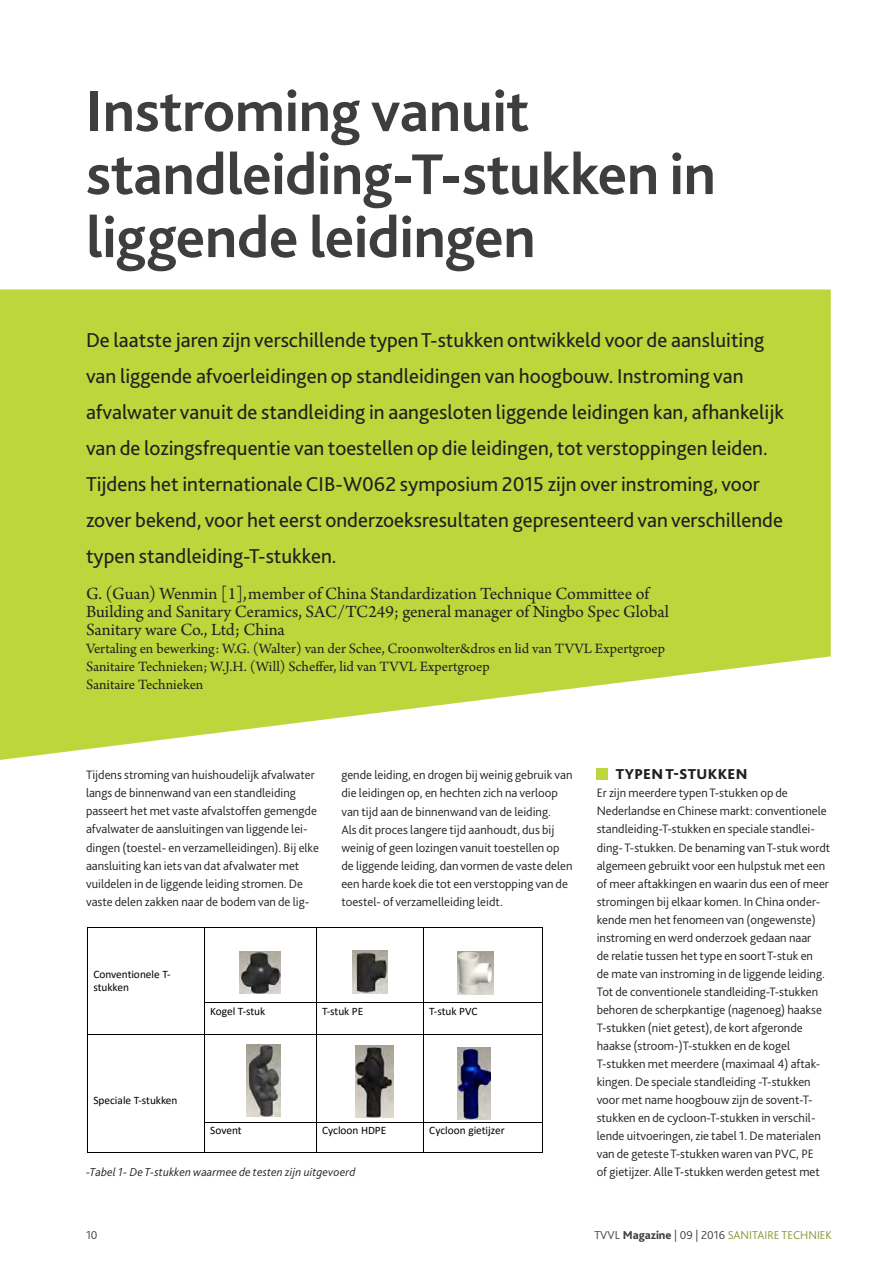
<style>
.page{position:relative;width:892px;height:1264px;background:#fff}
.page>*{position:absolute;margin:0;border:0;box-sizing:border-box;transform-origin:0 0}
.Kop{font:700 60px/63px "Bliss 2";letter-spacing:-.005em;color:#3e3e3f}
.Intro{font:21px/36px "Bliss 2";color:#231f20}
.Bijschrift_persoonsn{font:18px/18px "Arno Pro";letter-spacing:-.005em;color:#231f20}
.Bijschrift_persoonsn-2{font:15px/18px "Arno Pro";color:#231f20}
.Bodykopje{font:800 15px "Bliss 2";letter-spacing:.02em;color:#231f20}
.Bodytekst{font:300 12.75px/18px "Bliss 2";color:#231f20}
.Bijschrift_foto_s_fi{font:italic 300 12px "Bliss 2";letter-spacing:.01em;color:#231f20}
.t1{font:300 12px "Bliss 2";color:#879735}
.t2{font:300 12px "Bliss 2";color:#3e3e3f}
.t3{font:11.4px/13.8px "Calibri";color:#000}
.s1{color:#3e3e3f}
.s2{font-weight:800;color:#3e3e3f}
</style>
<div class="page">
<svg style="left:0;top:289px;width:830px;height:471px;background:#c4da51"></svg>
<div style="left:596px;top:767px;width:12px;height:12px;background:#bdd63c"></div>
<hr style="left:88px;top:927px;width:116px;height:1px;background:#000">
<hr style="left:205px;top:927px;width:111px;height:1px;background:#000">
<hr style="left:316px;top:927px;width:107px;height:1px;background:#000">
<hr style="left:424px;top:927px;width:118px;height:1px;background:#000">
<hr style="left:88px;top:927px;width:1px;height:75px;background:#000">
<hr style="left:204px;top:927px;width:1px;height:75px;background:#000">
<hr style="left:316px;top:927px;width:1px;height:75px;background:#000">
<hr style="left:423px;top:927px;width:1px;height:75px;background:#000">
<hr style="left:542px;top:927px;width:1px;height:75px;background:#000">
<hr style="left:205px;top:1002px;width:111px;height:1px;background:#000">
<hr style="left:316px;top:1002px;width:107px;height:1px;background:#000">
<hr style="left:424px;top:1002px;width:118px;height:1px;background:#000">
<hr style="left:88px;top:1002px;width:1px;height:31px;background:#000">
<hr style="left:204px;top:1002px;width:1px;height:31px;background:#000">
<hr style="left:316px;top:1002px;width:1px;height:31px;background:#000">
<hr style="left:423px;top:1002px;width:1px;height:31px;background:#000">
<hr style="left:542px;top:1002px;width:1px;height:31px;background:#000">
<hr style="left:88px;top:1033px;width:116px;height:1px;background:#000">
<hr style="left:205px;top:1033px;width:111px;height:1px;background:#000">
<hr style="left:316px;top:1033px;width:107px;height:1px;background:#000">
<hr style="left:424px;top:1033px;width:118px;height:1px;background:#000">
<hr style="left:88px;top:1034px;width:1px;height:88px;background:#000">
<hr style="left:204px;top:1034px;width:1px;height:88px;background:#000">
<hr style="left:316px;top:1034px;width:1px;height:88px;background:#000">
<hr style="left:423px;top:1034px;width:1px;height:88px;background:#000">
<hr style="left:542px;top:1034px;width:1px;height:88px;background:#000">
<hr style="left:205px;top:1122px;width:111px;height:1px;background:#000">
<hr style="left:316px;top:1122px;width:107px;height:1px;background:#000">
<hr style="left:424px;top:1122px;width:118px;height:1px;background:#000">
<hr style="left:88px;top:1151px;width:116px;height:1px;background:#000">
<svg style="left:204px;top:1122px;width:1px;height:30px"></svg>
<hr style="left:205px;top:1151px;width:111px;height:1px;background:#000">
<svg style="left:316px;top:1123px;width:1px;height:28px"></svg>
<hr style="left:316px;top:1151px;width:107px;height:1px;background:#000">
<svg style="left:423px;top:1122px;width:1px;height:30px"></svg>
<hr style="left:424px;top:1151px;width:118px;height:1px;background:#000">
<svg style="left:542px;top:1122px;width:1px;height:30px"></svg>
<img style="left:247px;top:1044px;width:33px;height:72px">
<img style="left:355px;top:1045px;width:38px;height:72px">
<img style="left:457px;top:1047px;width:33px;height:71px">
<img style="left:239px;top:951px;width:41px;height:42px">
<img style="left:352px;top:950px;width:35px;height:43px">
<img style="left:457px;top:951px;width:36px;height:43px">
<p class="Kop" style="left:86px;top:78px;width:631px">Instroming vanuit standleiding-T-stukken in liggende leidingen</p>
<p class="Intro" style="left:86px;top:321px;width:699px">De laatste jaren zijn verschillende typen T-stukken ontwikkeld voor de aansluiting van liggende afvoerleidingen op standleidingen van hoogbouw. Instroming van afvalwater vanuit de standleiding in aangesloten liggende leidingen kan, afhankelijk van de lozingsfrequentie van toestellen op die leidingen, tot verstoppingen leiden.<br>Tijdens het internationale CIB-W062 symposium 2015 zijn over instroming, voor zover bekend, voor het eerst onderzoeksresultaten gepresenteerd van verschillende typen standleiding-T-stukken.</p>
<p class="Bijschrift_persoonsn" style="left:86px;top:585px;width:584px">G. (Guan) Wenmin [1],member of China Standardization Technique Committee of<br>Building and Sanitary Ceramics, SAC/TC249; general manager of Ningbo Spec Global<br>Sanitary ware Co., Ltd; China</p>
<p class="Bijschrift_persoonsn-2" style="left:86px;top:640px;width:580px">Vertaling en bewerking: W.G. (Walter) van der Schee, Croonwolter&amp;dros en lid van TVVL Expertgroep<br>Sanitaire Technieken; W.J.H. (Will) Scheffer, lid van TVVL Expertgroep<br>Sanitaire Technieken</p>
<p class="Bodytekst" style="left:86px;top:765px;width:234px">Tijdens stroming van huishoudelijk afvalwater langs de binnenwand van een standleiding passeert het met vaste afvalstoffen gemengde afvalwater de aansluitingen van liggende lei&shy;dingen (toestel- en verzamelleidingen). Bij elke aansluiting kan iets van dat afvalwater met vuildelen in de liggende leiding stromen. De vaste delen zakken naar de bodem van de lig-</p>
<p class="Bodytekst" style="left:341px;top:765px;width:232px">gende leiding, en drogen bij weinig gebruik van die leidingen op, en hechten zich na verloop van tijd aan de binnenwand van de leiding.<br>Als dit proces langere tijd aanhoudt, dus bij weinig of geen lozingen vanuit toestellen op de liggende leiding, dan vormen de vaste delen een harde koek die tot een verstopping van de toestel- of verzamelleiding leidt.</p>
<p class="Bodykopje" style="left:615px;top:765px;width:133px">TYPEN T-STUKKEN</p>
<p class="Bodytekst" style="left:596px;top:783px;width:235px">Er zijn meerdere typen T-stukken op de Nederlandse en Chinese markt: conventionele standleiding-T-stukken en speciale standlei&shy;ding- T-stukken. De benaming van T-stuk wordt algemeen gebruikt voor een hulpstuk met een of meer aftakkingen en waarin dus een of meer stromingen bij elkaar komen. In China onder&shy;kende men het fenomeen van (ongewenste) instroming en werd onderzoek gedaan naar<br>de relatie tussen het type en soort T-stuk en<br>de mate van instroming in de liggende leiding.<br>Tot de conventionele standleiding-T-stukken behoren de scherpkantige (nagenoeg) haakse T-stukken (niet getest), de kort afgeronde haakse (stroom-)T-stukken en de kogel T-stukken met meerdere (maximaal 4) aftak&shy;kingen. De speciale standleiding -T-stukken voor met name hoogbouw zijn de sovent-T&shy;stukken en de cycloon-T-stukken in verschil&shy;lende uitvoeringen, zie tabel 1. De materialen van de geteste T-stukken waren van PVC, PE<br>of gietijzer. Alle T-stukken werden getest met</p>
<p class="t3" style="left:93px;top:966px;width:79px">Conventionele T&shy;stukken</p>
<p class="t3" style="left:210px;top:1004px;width:57px">Kogel T-stuk</p>
<p class="t3" style="left:322px;top:1004px;width:43px">T-stuk PE</p>
<p class="t3" style="left:429px;top:1004px;width:50px">T-stuk PVC</p>
<p class="t3" style="left:93px;top:1092px;width:86px">Speciale T-stukken</p>
<p class="t3" style="left:210px;top:1122px;width:33px">Sovent</p>
<p class="t3" style="left:322px;top:1122px;width:66px">Cycloon HDPE</p>
<p class="t3" style="left:429px;top:1122px;width:77px">Cycloon gietijzer</p>
<p class="Bijschrift_foto_s_fi" style="left:86px;top:1164px;width:270px">-Tabel 1- De T-stukken waarmee de testen zijn uitgevoerd</p>
<p class="t2" style="left:86px;top:1227px;width:13px">10</p>
<p class="t1" style="left:594px;top:1227px;width:239px"><span class="s1">TVVL</span> <span class="s2">Magazine</span> <span class="s1">| 09 | 2016</span> SANITAIRE TECHNIEK</p>
</div>
